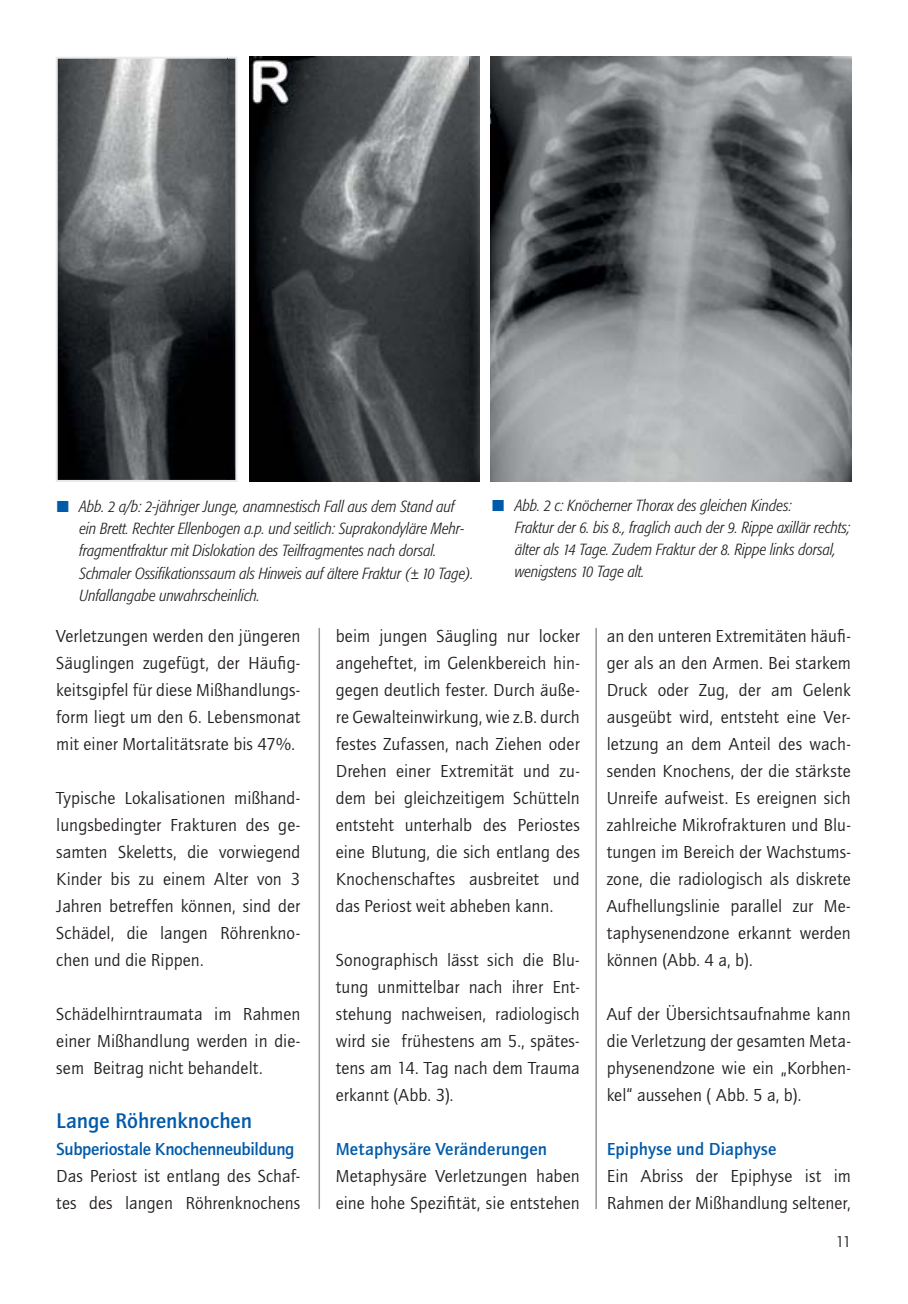
<style>
.page{position:relative;width:908px;height:1304px;background:#fff}
.page>*{position:absolute;margin:0;border:0;box-sizing:border-box;transform-origin:0 0}
.t1{font:700 22px "Quay";color:#005aaa}
.t2{font:18px/27px "Quay";letter-spacing:.005em;color:#231f20;text-align:justify}
.t3{font:700 18px "Quay";color:#005aaa}
.t4{font:700 18px "Quay";letter-spacing:-.02em;color:#005aaa}
.t5{font:italic 300 condensed 16px/22px "Formata";color:#231f20}
.t6{font:16px "Quay";color:#231f20}
.s1{color:#005aaa}
</style>
<div class="page">
<hr style="left:595px;top:628px;width:1px;height:581px;background:#939598">
<hr style="left:318px;top:628px;width:2px;height:581px;background:#939598">
<svg style="left:56px;top:57px;width:172px;height:425px"></svg>
<img style="left:228px;top:57px;width:9px;height:425px">
<img style="left:249px;top:57px;width:220px;height:425px">
<img style="left:469px;top:56px;width:22px;height:426px">
<img style="left:490px;top:57px;width:360px;height:425px">
<p class="t5" style="left:79px;top:497px;width:396px;text-indent:-23px"><span class="s1">■</span> Abb. 2 a/b: 2-jähriger Junge, anamnestisch Fall aus dem Stand auf ein Brett. Rechter Ellenbogen a.p. und seitlich: Suprakondyläre Mehr&shy;fragmentfraktur mit Dislokation des Teilfragmentes nach dorsal.<br>Schmaler Ossifikationssaum als Hinweis auf ältere Fraktur (± 10 Tage).<br>Unfallangabe unwahrscheinlich.</p>
<p class="t5" style="left:514px;top:496px;width:337px;text-indent:-23px"><span class="s1">■</span> Abb. 2 c: Knöcherner Thorax des gleichen Kindes:<br>Fraktur der 6. bis 8., fraglich auch der 9. Rippe axillär rechts; älter als 14 Tage. Zudem Fraktur der 8. Rippe links dorsal, wenigstens 10 Tage alt.</p>
<p class="t2" style="left:56px;top:624px;width:245px">Verletzungen werden den jüngeren Säuglingen zugefügt, der Häufig&shy;keitsgipfel für diese Mißhandlungs&shy;form liegt um den 6. Lebensmonat mit einer Mortalitätsrate bis 47%.</p>
<p class="t2" style="left:56px;top:786px;width:245px">Typische Lokalisationen mißhand&shy;lungsbedingter Frakturen des ge&shy;samten Skeletts, die vorwiegend Kinder bis zu einem Alter von 3<br>Jahren betreffen können, sind der Schädel, die langen Röhrenkno&shy;chen und die Rippen.</p>
<p class="t2" style="left:56px;top:1002px;width:245px">Schädelhirntraumata im Rahmen einer Mißhandlung werden in die&shy;sem Beitrag nicht behandelt.</p>
<p class="t1" style="left:56px;top:1112px;width:197px">Lange Röhrenknochen</p>
<p class="t4" style="left:56px;top:1142px;width:240px">Subperiostale Knochenneubildung</p>
<p class="t2" style="left:56px;top:1164px;width:245px">Das Periost ist entlang des Schaf&shy;tes des langen Röhrenknochens</p>
<p class="t2" style="left:335px;top:624px;width:245px">beim jungen Säugling nur locker angeheftet, im Gelenkbereich hin&shy;gegen deutlich fester. Durch äuße&shy;re Gewalteinwirkung, wie z.B. durch festes Zufassen, nach Ziehen oder Drehen einer Extremität und zu&shy;dem bei gleichzeitigem Schütteln entsteht unterhalb des Periostes eine Blutung, die sich entlang des Knochenschaftes ausbreitet und das Periost weit abheben kann.</p>
<p class="t2" style="left:335px;top:948px;width:245px">Sonographisch lässt sich die Blu&shy;tung unmittelbar nach ihrer Ent&shy;stehung nachweisen, radiologisch wird sie frühestens am 5., spätes&shy;tens am 14. Tag nach dem Trauma erkannt (Abb. 3).</p>
<p class="t3" style="left:335px;top:1142px;width:213px">Metaphysäre Veränderungen</p>
<p class="t2" style="left:335px;top:1164px;width:245px">Metaphysäre Verletzungen haben eine hohe Spezifität, sie entstehen</p>
<p class="t2" style="left:606px;top:624px;width:245px">an den unteren Extremitäten häufi&shy;ger als an den Armen. Bei starkem Druck oder Zug, der am Gelenk ausgeübt wird, entsteht eine Ver&shy;letzung an dem Anteil des wach&shy;senden Knochens, der die stärkste Unreife aufweist. Es ereignen sich zahlreiche Mikrofrakturen und Blu&shy;tungen im Bereich der Wachstums&shy;zone, die radiologisch als diskrete Aufhellungslinie parallel zur Me&shy;taphysenendzone erkannt werden können (Abb. 4 a, b).</p>
<p class="t2" style="left:606px;top:1002px;width:245px">Auf der Übersichtsaufnahme kann die Verletzung der gesamten Meta&shy;physenendzone wie ein „Korbhen&shy;kel“ aussehen ( Abb. 5 a, b).</p>
<p class="t3" style="left:606px;top:1142px;width:171px">Epiphyse und Diaphyse</p>
<p class="t2" style="left:606px;top:1164px;width:245px">Ein Abriss der Epiphyse ist im<br>Rahmen der Mißhandlung seltener,</p>
<p class="t6" style="left:835px;top:1235px;width:17px">11</p>
</div>
